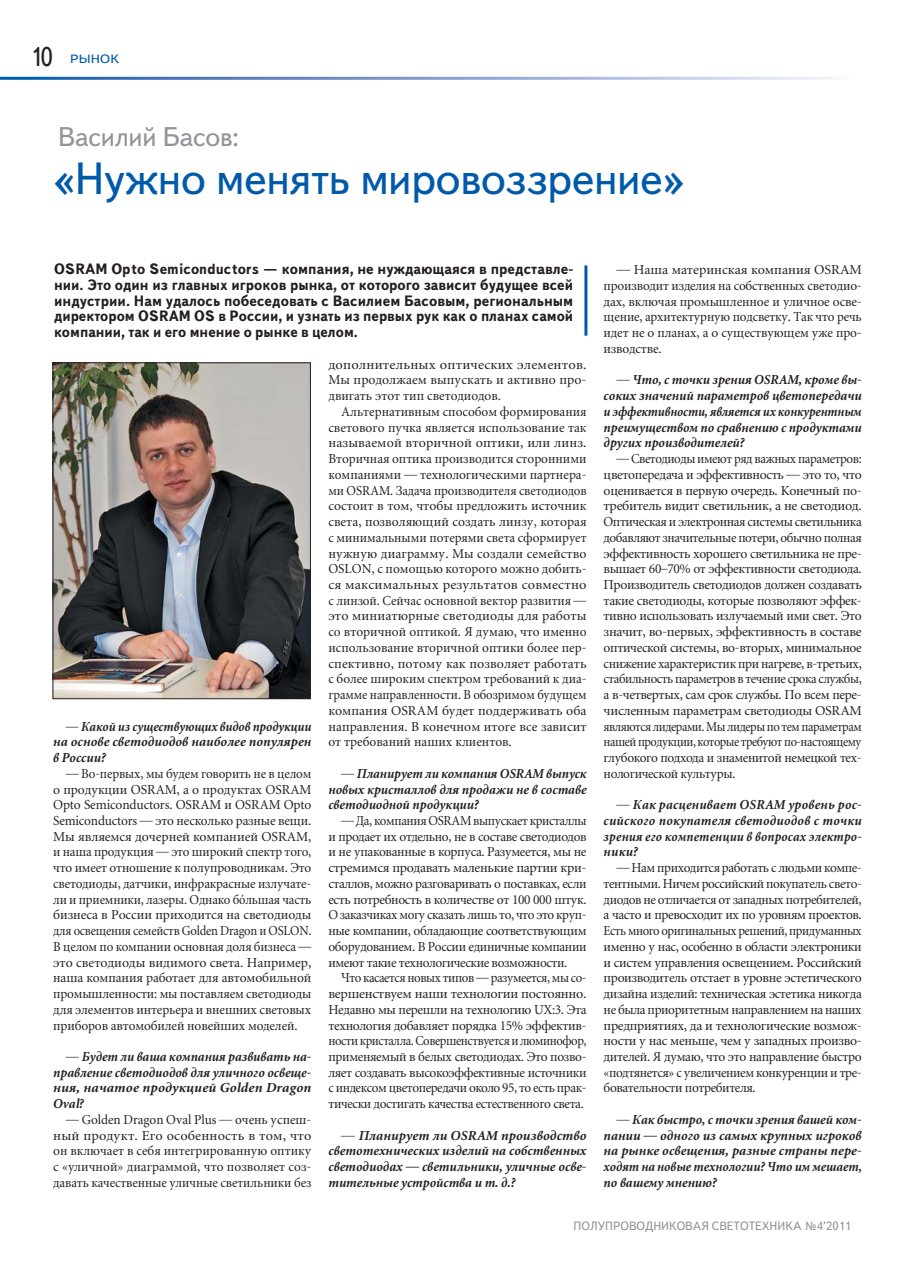
<style>
.page{position:relative;width:915px;height:1263px;background:#fff}
.page>*{position:absolute;margin:0;border:0;box-sizing:border-box;transform-origin:0 0}
.t1{font:45px "Text Book C";letter-spacing:-.005em;color:#005aaa}
.t2{font:27px "Text Book C";letter-spacing:-.005em;color:#939598}
.t3{font:27px "Text Book C";color:#231f20;scale:.9 1}
.t4{font:700 15px/15.8px "Text Book C";color:#231f20;text-align:justify;scale:.96 1}
.t5{font:13.5px/15.8px "Miniature";letter-spacing:-.01em;color:#231f20;text-align:justify;scale:.93 1}
.t6{font:13.5px/15.8px "Miniature";letter-spacing:-.01em;color:#231f20;text-align:justify;scale:.94 1}
.t7{font:13.5px/15.8px "Miniature";letter-spacing:-.01em;color:#231f20;text-align:justify;scale:.96 1}
.t8{font:13.5px/15.8px "Miniature";letter-spacing:-.01em;color:#231f20;text-align:justify;scale:.95 1}
.t9{font:italic 700 13.5px/15.8px "Miniature";color:#231f20;text-align:justify;scale:.95 1}
.t10{font:italic 700 13.5px/15.8px "Miniature";color:#231f20;text-align:justify;scale:.96 1}
.t11{font:13.5px/15.8px "Miniature";letter-spacing:-.01em;color:#231f20;text-align:justify}
.t12{font:italic 700 13.5px/15.8px "Miniature";color:#231f20;text-align:justify}
.t13{font:13.5px/15.8px "Miniature";letter-spacing:-.01em;color:#231f20;text-align:justify;scale:1.04 1}
.t14{font:italic 700 13.5px/15.8px "Miniature";color:#231f20;text-align:justify;scale:.92 1}
.t15{font:12px "Text Book C";color:#939598}
.t16{font:12px "Text Book C";letter-spacing:.01em;color:#005aaa;scale:1.17 1}
.s1{font-weight:400;font-style:normal}
.s2{font-family:"Times New Roman"}
</style>
<div class="page">
<img style="left:55px;top:364px;width:253px;height:333px">
<div style="left:53px;top:362px;width:257px;height:337px;border:1px solid #231f20"></div>
<hr style="left:584px;top:265px;width:3px;height:71px;background:#005aaa">
<h2 class="t3" style="left:30px;top:42px;width:27px">10</h2>
<p class="t16" style="left:70px;top:53px;width:43px">РЫНОК</p>
<h2 class="t2" style="left:58px;top:122px;width:182px">Василий Басов:</h2>
<h1 class="t1" style="left:52px;top:154px;width:635px">«Нужно менять мировоззрение»</h1>
<p class="t4" style="left:54px;top:261px;width:542px">OSRAM Opto Semiconductors — компания, не нуждающаяся в представле&shy;нии. Это один из главных игроков рынка, от которого зависит будущее всей индустрии. Нам удалось побеседовать с Василием Басовым, региональным директором OSRAM OS в России, и узнать из первых рук как о планах самой компании, так и его мнение о рынке в целом.</p>
<p class="t14" style="left:53px;top:719px;width:282px;text-indent:13px"><span class="s1">—</span> Какой из существующих видов продукции на основе светодиодов наиболее популярен в России?</p>
<p class="t6" style="left:53px;top:767px;width:276px;text-indent:13px">— Во-первых, мы будем говорить не в целом о продукции OSRAM, а о продуктах OSRAM Opto Semiconductors. OSRAM и OSRAM Opto Semiconductors — это несколько разные вещи.<br>Мы являемся дочерней компанией OSRAM, и наша продукция — это широкий спектр того, что имеет отношение к полупроводникам. Это светодиоды, датчики, инфракрасные излучате&shy;ли и приемники, лазеры. Однако б<span class="s2">ó</span>льшая часть бизнеса в России приходится на светодиоды для освещения семейств Golden Dragon и OSLON.<br>В целом по компании основная доля бизнеса — это светодиоды видимого света. Например, наша компания работает для автомобильной промышленности: мы поставляем светодиоды для элементов интерьера и внешних световых приборов автомобилей новейших моделей.</p>
<p class="t9" style="left:53px;top:1050px;width:273px;text-indent:13px"><span class="s1">—</span> Будет ли ваша компания развивать на&shy;правление светодиодов для уличного освеще&shy;ния, начатое продукцией Golden Dragon Oval?</p>
<p class="t8" style="left:53px;top:1113px;width:273px;text-indent:13px">— Golden Dragon Oval Plus — очень успеш&shy;ный продукт. Его особенность в том, что он включает в себя интегрированную оптику с «уличной» диаграммой, что позволяет соз&shy;давать качественные уличные светильники без</p>
<p class="t13" style="left:328px;top:358px;width:250px">дополнительных оптических элементов.<br>Мы продолжаем выпускать и активно про&shy;двигать этот тип светодиодов.</p>
<p class="t7" style="left:328px;top:405px;width:270px;text-indent:13px">Альтернативным способом формирования светового пучка является использование так называемой вторичной оптики, или линз.<br>Вторичная оптика производится сторонними компаниями — технологическими партнера&shy;ми OSRAM. Задача производителя светодиодов состоит в том, чтобы предложить источник света, позволяющий создать линзу, которая с минимальными потерями света сформирует нужную диаграмму. Мы создали семейство OSLON, с помощью которого можно добить&shy;ся максимальных результатов совместно с линзой. Сейчас основной вектор развития — это миниатюрные светодиоды для работы со вторичной оптикой. Я думаю, что именно использование вторичной оптики более пер&shy;спективно, потому как позволяет работать с более широким спектром требований к диа&shy;грамме направленности. В обозримом будущем компания OSRAM будет поддерживать оба направления. В конечном итоге все зависит от требований наших клиентов.</p>
<p class="t9" style="left:328px;top:767px;width:273px;text-indent:13px"><span class="s1">—</span> Планирует ли компания OSRAM выпуск новых кристаллов для продажи не в составе светодиодной продукции?</p>
<p class="t6" style="left:328px;top:814px;width:276px;text-indent:13px">— Да, компания OSRAM выпускает кристаллы и продает их отдельно, не в составе светодиодов и не упакованные в корпуса. Разумеется, мы не стремимся продавать маленькие партии кри&shy;сталлов, можно разговаривать о поставках, если есть потребность в количестве от 100 000 штук.<br>О заказчиках могу сказать лишь то, что это круп&shy;ные компании, обладающие соответствующим оборудованием. В России единичные компании имеют такие технологические возможности.</p>
<p class="t5" style="left:328px;top:971px;width:279px;text-indent:13px">Что касается новых типов — разумеется, мы со&shy;вершенствуем наши технологии постоянно.<br>Недавно мы перешли на технологию UX:3. Эта технология добавляет порядка 15% эффектив&shy;ности кристалла. Совершенствуется и люминофор, применяемый в белых светодиодах. Это позво&shy;ляет создавать высокоэффективные источники с индексом цветопередачи около 95, то есть прак&shy;тически достигать качества естественного света.</p>
<p class="t12" style="left:328px;top:1129px;width:259px;text-indent:13px"><span class="s1">—</span> Планирует ли OSRAM производство светотехнических изделий на собственных светодиодах — светильники, уличные осве&shy;тительные устройства и т. д.?</p>
<p class="t11" style="left:603px;top:263px;width:259px;text-indent:13px">— Наша материнская компания OSRAM производит изделия на собственных светодио&shy;дах, включая промышленное и уличное осве&shy;щение, архитектурную подсветку. Так что речь идет не о планах, а о существующем уже про&shy;изводстве.</p>
<p class="t10" style="left:603px;top:373px;width:270px;text-indent:13px"><span class="s1">—</span> Что, с точки зрения OSRAM, кроме вы&shy;соких значений параметров цветопередачи и эффективности, является их конкурентным преимуществом по сравнению с продуктами других производителей?</p>
<p class="t5" style="left:603px;top:452px;width:279px;text-indent:13px">— Светодиоды имеют ряд важных параметров: цветопередача и эффективность — это то, что оценивается в первую очередь. Конечный по&shy;требитель видит светильник, а не светодиод.<br>Оптическая и электронная системы светильника добавляют значительные потери, обычно полная эффективность хорошего светильника не пре&shy;вышает 60–70% от эффективности светодиода.<br>Производитель светодиодов должен создавать такие светодиоды, которые позволяют эффек&shy;тивно использовать излучаемый ими свет. Это значит, во-первых, эффективность в составе оптической системы, во-вторых, минимальное снижение характеристик при нагреве, в-третьих, стабильность параметров в течение срока службы, а в-четвертых, сам срок службы. По всем пере&shy;численным параметрам светодиоды OSRAM являются лидерами. Мы лидеры по тем параметрам нашей продукции, которые требуют по-настоящему глубокого подхода и знаменитой немецкой тех&shy;нологической культуры.</p>
<p class="t10" style="left:603px;top:798px;width:270px;text-indent:13px"><span class="s1">—</span> Как расценивает OSRAM уровень рос&shy;сийского покупателя светодиодов с точки зрения его компетенции в вопросах электро&shy;ники?</p>
<p class="t8" style="left:603px;top:861px;width:273px;text-indent:13px">— Нам приходится работать с людьми компе&shy;тентными. Ничем российский покупатель свето&shy;диодов не отличается от западных потребителей, а часто и превосходит их по уровням проектов.<br>Есть много оригинальных решений, придуманных именно у нас, особенно в области электроники и систем управления освещением. Российский производитель отстает в уровне эстетического дизайна изделий: техническая эстетика никогда не была приоритетным направлением на наших предприятиях, да и технологические возмож&shy;ности у нас меньше, чем у западных произво&shy;дителей. Я думаю, что это направление быстро «подтянется» с увеличением конкуренции и тре&shy;бовательности потребителя.</p>
<p class="t9" style="left:603px;top:1113px;width:273px;text-indent:13px"><span class="s1">—</span> Как быстро, с точки зрения вашей ком&shy;пании — одного из самых крупных игроков на рынке освещения, разные страны пере&shy;ходят на новые технологии? Что им мешает, по вашему мнению?</p>
<p class="t15" style="left:573px;top:1220px;width:279px">ПОЛУПРОВОДНИКОВАЯ СВЕТОТЕХНИКА №4’2011</p>
</div>
